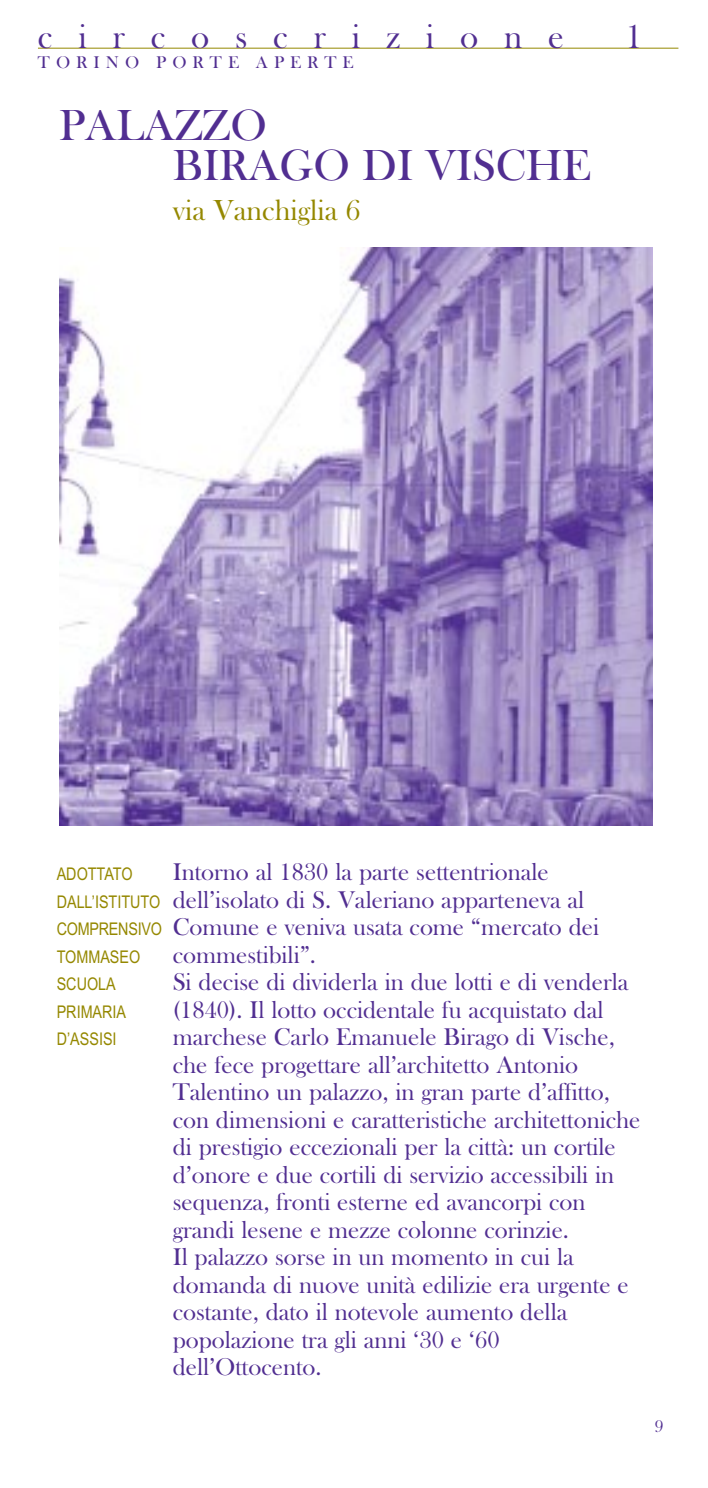
<style>
.page{position:relative;width:708px;height:1488px;background:#fff}
.page>*{position:absolute;margin:0;border:0;box-sizing:border-box;transform-origin:0 0}
.t1{font:45px/40px "Bask Old Face";color:#512e91}
.t2{font:35px "Bask Old Face";letter-spacing:.74em;color:#512e91}
.t3{font:30px "Bask Old Face";color:#958800}
.t4{font:25px/27.5px "Bask Old Face";color:#512e91}
.t5{font:17.5px/27.5px "Arial Narrow";color:#958800}
.t6{font:17.5px "Bask Old Face";letter-spacing:.345em;color:#512e91}
</style>
<div class="page">
<hr style="left:38px;top:48px;width:640px;height:1px;background:#958800">
<img style="left:60px;top:248px;width:592px;height:577px">
<h2 class="t2" style="left:38px;top:24px;width:527px">circoscrizione</h2>
<h2 class="t2" style="left:625px;top:24px;width:19px">1</h2>
<p class="t6" style="left:38px;top:56px;width:317px">TORINO PORTE APERTE</p>
<h1 class="t1" style="left:173px;top:108px;width:419px;text-indent:-113px">PALAZZO<br>BIRAGO DI VISCHE</h1>
<p class="t3" style="left:173px;top:199px;width:189px">via Vanchiglia 6</p>
<p class="t5" style="left:57px;top:862px;width:107px">ADOTTATO<br>DALL’ISTITUTO<br>COMPRENSIVO<br>TOMMASEO<br>SCUOLA<br>PRIMARIA<br>D’ASSISI</p>
<p class="t4" style="left:173px;top:860px;width:469px">Intorno al 1830 la parte settentrionale dell’isolato di S. Valeriano apparteneva al Comune e veniva usata come “mercato dei commestibili”.<br>Si decise di dividerla in due lotti e di venderla (1840). Il lotto occidentale fu acquistato dal marchese Carlo Emanuele Birago di Vische, che fece progettare all’architetto Antonio Talentino un palazzo, in gran parte d’affitto, con dimensioni e caratteristiche architettoniche di prestigio eccezionali per la città: un cortile d’onore e due cortili di servizio accessibili in sequenza, fronti esterne ed avancorpi con grandi lesene e mezze colonne corinzie.<br>Il palazzo sorse in un momento in cui la domanda di nuove unità edilizie era urgente e costante, dato il notevole aumento della popolazione tra gli anni ‘30 e ‘60 dell’Ottocento.</p>
<p class="t6" style="left:654px;top:1420px;width:10px">9</p>
</div>
